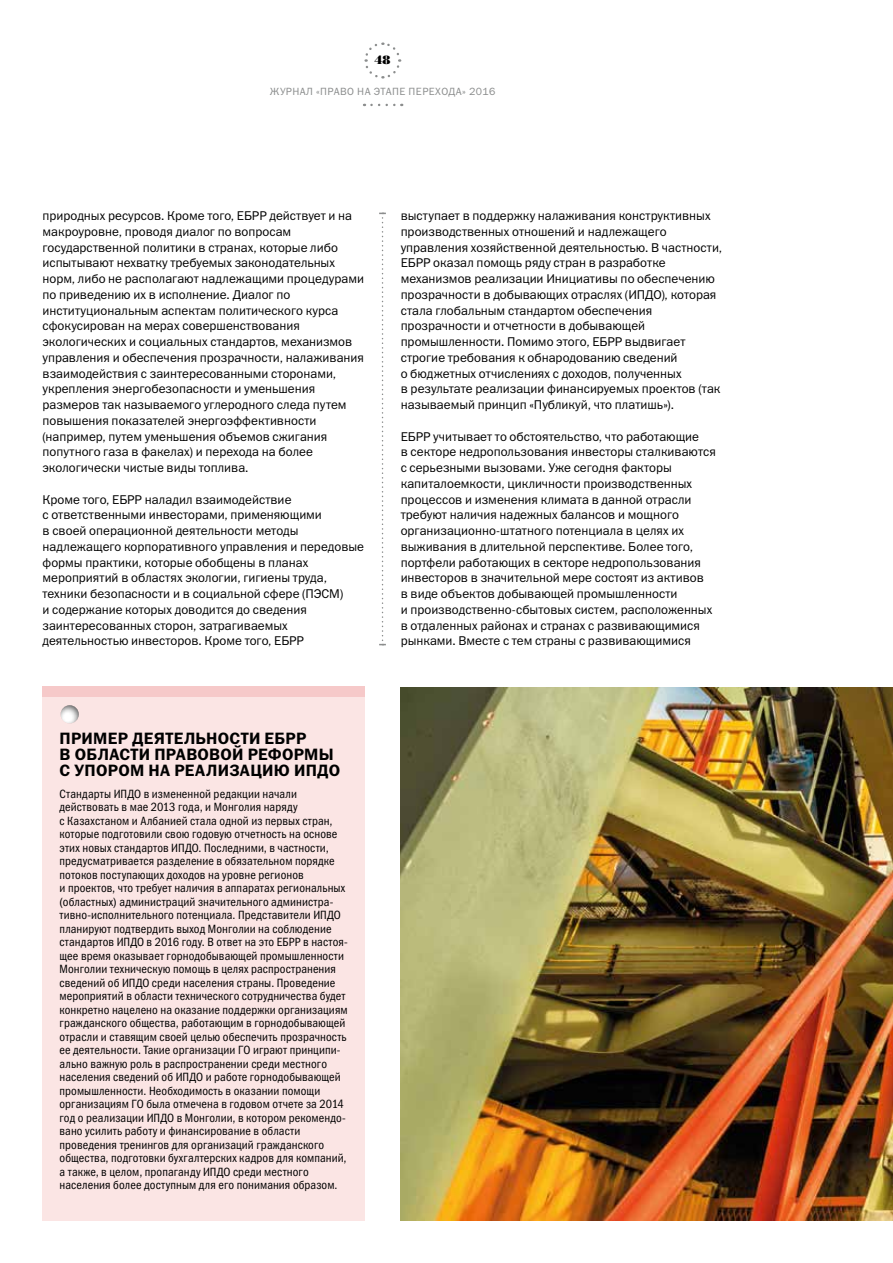
<style>
.page{position:relative;width:893px;height:1263px;background:#fff}
.page>*{position:absolute;margin:0;border:0;box-sizing:border-box;transform-origin:0 0}
.t1{font:16.5px/15.8px "Franklin Gothic Demi ITC";letter-spacing:.015em;color:#000}
.t2{font:12.75px/15.8px "Franklin Gothic Book ITC";color:#000}
.t3{font:12px/13.5px "Franklin Gothic Book Cond ITC";letter-spacing:.005em;color:#000}
.t4{font:12px "Bodoni Poster";color:#000}
.t5{font:10.5px "Franklin Gothic Book ITC";letter-spacing:.04em;color:#8b8d8d}
</style>
<div class="page">
<svg style="left:371px;top:104px;width:31px;height:2px"></svg>
<svg style="left:364px;top:42px;width:38px;height:37px"></svg>
<svg style="left:379px;top:213px;width:7px;height:432px"></svg>
<div style="left:43px;top:687px;width:322px;height:533px;background:#fbe5e4"></div>
<div style="left:43px;top:686px;width:322px;height:10px;background:#f6c9c9"></div>
<div style="left:58px;top:703px;width:22px;height:21px;background:#000;opacity:.65"></div>
<img style="left:401px;top:687px;width:492px;height:533px">
<p class="t4" style="left:374px;top:53px;width:18px">48</p>
<p class="t5" style="left:270px;top:85px;width:227px">ЖУРНАЛ «ПРАВО НА ЭТАПЕ ПЕРЕХОДА» 2016</p>
<p class="t2" style="left:43px;top:208px;width:323px">природных ресурсов. Кроме того, ЕБРР действует и на макроуровне, проводя диалог по вопросам государственной политики в странах, которые либо испытывают нехватку требуемых законодательных норм, либо не располагают надлежащими процедурами по приведению их в исполнение. Диалог по институциональным аспектам политического курса сфокусирован на мерах совершенствования экологических и социальных стандартов, механизмов управления и обеспечения прозрачности, налаживания взаимодействия с заинтересованными сторонами, укрепления энергобезопасности и уменьшения размеров так называемого углеродного следа путем повышения показателей энергоэффективности (например, путем уменьшения объемов сжигания попутного газа в факелах) и перехода на более экологически чистые виды топлива.</p>
<p class="t2" style="left:43px;top:491px;width:323px">Кроме того, ЕБРР наладил взаимодействие<br>с ответственными инвесторами, применяющими<br>в своей операционной деятельности методы надлежащего корпоративного управления и передовые формы практики, которые обобщены в планах мероприятий в областях экологии, гигиены труда, техники безопасности и в социальной сфере (ПЭСМ)<br>и содержание которых доводится до сведения заинтересованных сторон, затрагиваемых деятельностью инвесторов. Кроме того, ЕБРР</p>
<p class="t1" style="left:60px;top:731px;width:282px">ПРИМЕР ДЕЯТЕЛЬНОСТИ ЕБРР<br>В ОБЛАСТИ ПРАВОВОЙ РЕФОРМЫ<br>С УПОРОМ НА РЕАЛИЗАЦИЮ ИПДО</p>
<p class="t3" style="left:60px;top:787px;width:290px">Стандарты ИПДО в измененной редакции начали действовать в мае 2013 года, и Монголия наряду<br>с Казахстаном и Албанией стала одной из первых стран, которые подготовили свою годовую отчетность на основе этих новых стандартов ИПДО. Последними, в частности, предусматривается разделение в обязательном порядке потоков поступающих доходов на уровне регионов<br>и проектов, что требует наличия в аппаратах региональных (областных) администраций значительного администра&shy;тивно-исполнительного потенциала. Представители ИПДО планируют подтвердить выход Монголии на соблюдение стандартов ИПДО в 2016 году. В ответ на это ЕБРР в настоя&shy;щее время оказывает горнодобывающей промышленности Монголии техническую помощь в целях распространения сведений об ИПДО среди населения страны. Проведение мероприятий в области технического сотрудничества будет конкретно нацелено на оказание поддержки организациям гражданского общества, работающим в горнодобывающей отрасли и ставящим своей целью обеспечить прозрачность ее деятельности. Такие организации ГО играют принципи&shy;ально важную роль в распространении среди местного населения сведений об ИПДО и работе горнодобывающей промышленности. Необходимость в оказании помощи организациям ГО была отмечена в годовом отчете за 2014 год о реализации ИПДО в Монголии, в котором рекомендо&shy;вано усилить работу и финансирование в области проведения тренингов для организаций гражданского общества, подготовки бухгалтерских кадров для компаний, а также, в целом, пропаганду ИПДО среди местного населения более доступным для его понимания образом.</p>
<p class="t2" style="left:401px;top:208px;width:323px">выступает в поддержку налаживания конструктивных производственных отношений и надлежащего управления хозяйственной деятельностью. В частности, ЕБРР оказал помощь ряду стран в разработке механизмов реализации Инициативы по обеспечению прозрачности в добывающих отраслях (ИПДО), которая стала глобальным стандартом обеспечения прозрачности и отчетности в добывающей промышленности. Помимо этого, ЕБРР выдвигает строгие требования к обнародованию сведений<br>о бюджетных отчислениях с доходов, полученных<br>в результате реализации финансируемых проектов (так называемый принцип «Публикуй, что платишь»).</p>
<p class="t2" style="left:401px;top:428px;width:317px">ЕБРР учитывает то обстоятельство, что работающие<br>в секторе недропользования инвесторы сталкиваются с серьезными вызовами. Уже сегодня факторы капиталоемкости, цикличности производственных процессов и изменения климата в данной отрасли требуют наличия надежных балансов и мощного организационно-штатного потенциала в целях их выживания в длительной перспективе. Более того, портфели работающих в секторе недропользования инвесторов в значительной мере состоят из активов<br>в виде объектов добывающей промышленности<br>и производственно-сбытовых систем, расположенных в отдаленных районах и странах с развивающимися рынками. Вместе с тем страны с развивающимися</p>
</div>
